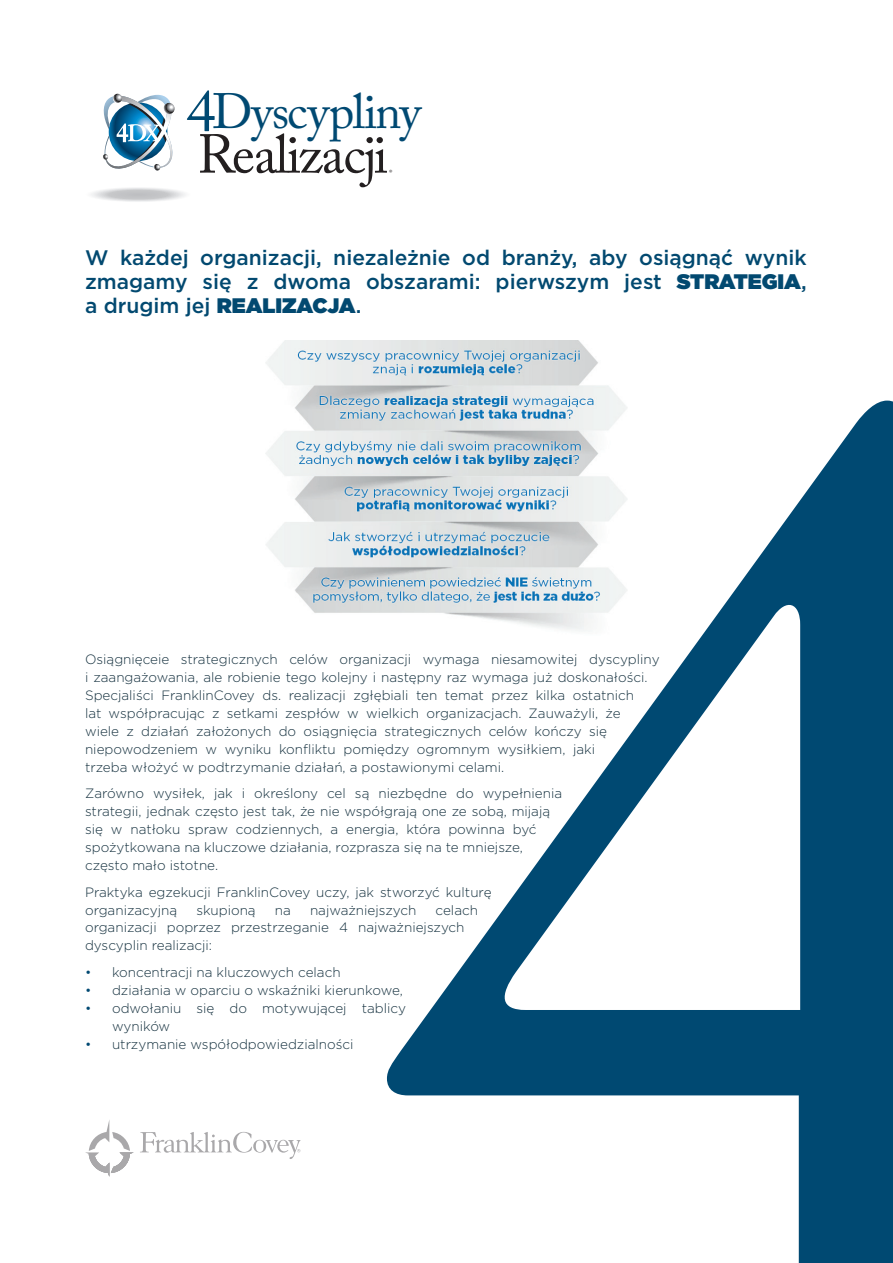
<style>
.page{position:relative;width:893px;height:1263px;background:#fff}
.page>*{position:absolute;margin:0;border:0;box-sizing:border-box;transform-origin:0 0}
.t1{font:54.3px "Adobe Caslon Pro";letter-spacing:-.04em;color:#231f20}
.t2{font:49.35px "Adobe Caslon Pro";letter-spacing:-.02em;color:#004972}
.t3{font:500 21px/24px "Gotham";color:#024970;text-align:justify}
.t4{font:300 13.5px/18px "Gotham";color:#15313f}
.t5{font:5.85px "Adobe Caslon Pro";color:#231f20}
.s1{font-size:59.85px}
.s2{font-weight:900}
.s3{color:#004972}
</style>
<div class="page">
<svg style="left:91px;top:188px;width:94px;height:14px"></svg>
<svg style="left:103px;top:94px;width:72px;height:77px"></svg>
<svg style="left:85px;top:1120px;width:49px;height:57px"></svg>
<svg style="left:140px;top:1132px;width:160px;height:27px"></svg>
<svg style="left:387px;top:401px;width:506px;height:862px"></svg>
<img style="left:266px;top:340px;width:361px;height:296px">
<h2 class="t2" style="left:186px;top:82px;width:237px"><span class="s1">4</span>Dyscypliny</h2>
<h1 class="t1" style="left:197px;top:122px;width:192px">Realizacji</h1>
<p class="t5" style="left:389px;top:168px;width:5px">®</p>
<h3 class="t3" style="left:85px;top:245px;width:723px">W każdej organizacji, niezależnie od branży, aby osiągnąć wynik zmagamy się z dwoma obszarami: pierwszym jest <span class="s2">STRATEGIA</span>, a drugim jej <span class="s2">REALIZACJA</span>.</h3>
<p class="t4" style="left:85px;top:649px;width:576px">Osiągnięceie strategicznych celów organizacji wymaga niesamowitej dyscypliny i zaangażowania, ale robienie tego kolejny i następny raz wymaga już doskonałości.<br>Specjaliści FranklinCovey ds. realizacji zgłębiali ten temat przez kilka ostatnich<br>lat współpracując z setkami zespłów w wielkich organizacjach. Zauważyli, że<br>wiele z działań założonych do osiągnięcia strategicznych celów kończy się niepowodzeniem w wyniku konfliktu pomiędzy ogromnym wysiłkiem, jaki<br>trzeba włożyć w podtrzymanie działań, a postawionymi celami.</p>
<p class="t4" style="left:85px;top:784px;width:479px">Zarówno wysiłek, jak i określony cel są niezbędne do wypełnienia strategii, jednak często jest tak, że nie współgrają one ze sobą, mijają się w natłoku spraw codziennych, a energia, która powinna być spożytkowana na kluczowe działania, rozprasza się na te mniejsze, często mało istotne.</p>
<p class="t4" style="left:85px;top:882px;width:408px">Praktyka egzekucji FranklinCovey uczy, jak stworzyć kulturę organizacyjną</p>
<p class="t4" style="left:85px;top:900px;width:394px;text-indent:350px">celach organizacji poprzez przestrzeganie 4 najważniejszych dyscyplin realizacji:</p>
<p class="t4" style="left:85px;top:963px;width:257px"><span class="s3">•</span> koncentracji na kluczowych celach</p>
<p class="t4" style="left:85px;top:981px;width:319px"><span class="s3">•</span> działania w oparciu o wskaźniki kierunkowe,</p>
<p class="t4" style="left:112px;top:999px;width:295px;text-indent:-27px"><span class="s3">•</span> odwołaniu się do motywującej tablicy wyników</p>
<p class="t4" style="left:85px;top:1035px;width:270px"><span class="s3">•</span> utrzymanie współodpowiedzialności</p>
<p class="t4" style="left:196px;top:900px;width:61px">skupioną</p>
<p class="t4" style="left:275px;top:900px;width:18px">na</p>
<p class="t4" style="left:310px;top:900px;width:108px">najważniejszych</p>
</div>
